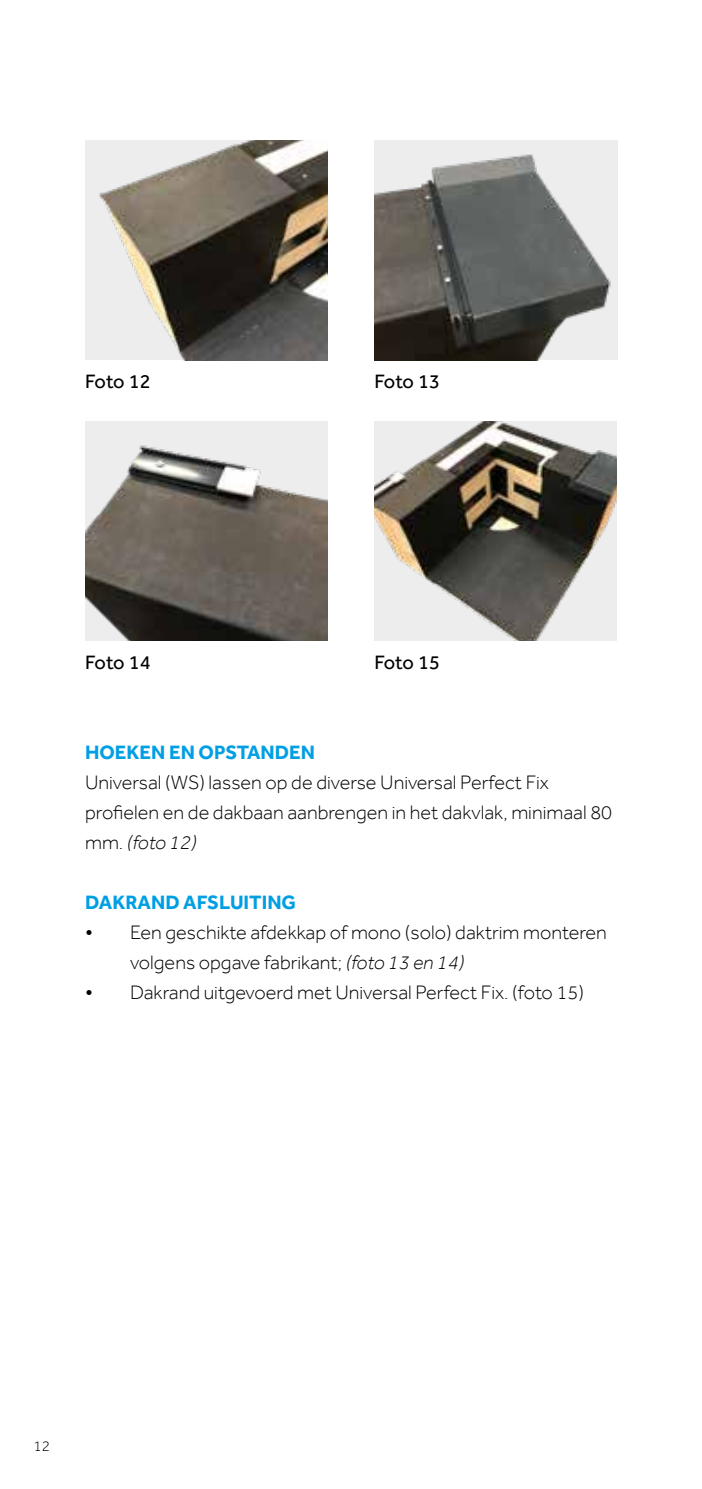
<style>
.page{position:relative;width:702px;height:1489px;background:#fff}
.page>*{position:absolute;margin:0;border:0;box-sizing:border-box;transform-origin:0 0}
.t1{font:300 20px/30px "Effra";color:#000}
.t2{font:700 20px "Effra";color:#009fe3}
.t3{font:20px "Effra";letter-spacing:-.01em;color:#000}
.t4{font:300 15px "Effra";color:#000}
.s1{font-style:italic}
.s2{font-weight:400}
</style>
<div class="page">
<img style="left:85px;top:140px;width:242px;height:220px">
<div style="left:85px;top:421px;width:242px;height:220px;background:#ededed"></div>
<img style="left:85px;top:445px;width:242px;height:196px">
<img style="left:374px;top:140px;width:244px;height:220px">
<img style="left:374px;top:421px;width:243px;height:220px">
<p class="t3" style="left:85px;top:369px;width:67px">Foto 12</p>
<p class="t3" style="left:374px;top:369px;width:67px">Foto 13</p>
<p class="t3" style="left:85px;top:650px;width:67px">Foto 14</p>
<p class="t3" style="left:374px;top:650px;width:67px">Foto 15</p>
<p class="t2" style="left:85px;top:740px;width:231px">HOEKEN EN OPSTANDEN</p>
<p class="t1" style="left:85px;top:766px;width:528px">Universal (WS) lassen op de diverse Universal Perfect Fix profielen en de dakbaan aanbrengen in het dakvlak, minimaal 80 mm. <span class="s1">(foto 12)</span></p>
<p class="t2" style="left:85px;top:890px;width:212px">DAKRAND AFSLUITING</p>
<p class="t1" style="left:130px;top:916px;width:478px;text-indent:-45px"><span class="s2">•</span> Een geschikte afdekkap of mono (solo) daktrim monteren volgens opgave fabrikant; <span class="s1">(foto 13 en 14)</span></p>
<p class="t1" style="left:85px;top:976px;width:500px"><span class="s2">•</span> Dakrand uitgevoerd met Universal Perfect Fix. (foto 15)</p>
<p class="t4" style="left:34px;top:1436px;width:18px">12</p>
</div>
